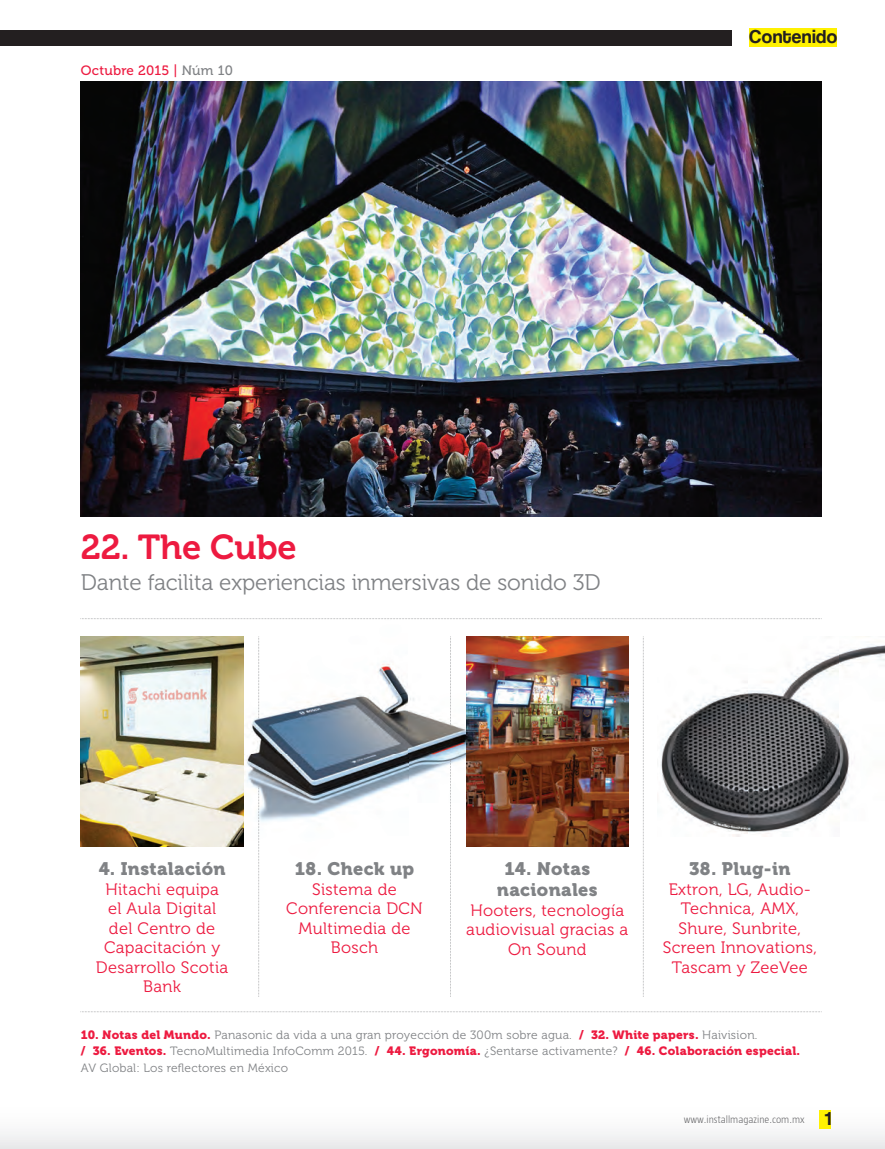
<style>
.page{position:relative;width:885px;height:1149px;background:#fff}
.page>*{position:absolute;margin:0;border:0;box-sizing:border-box;transform-origin:0 0}
.t1{font:34.5px "Museo 700";letter-spacing:-.005em;color:#ed1a40}
.t2{font:22.5px "Museo 300";letter-spacing:-.005em;color:#808285}
.t3{font:18px/21px "Museo 900";letter-spacing:.02em;color:#808285;text-align:center}
.t4{font:18px "Coolvetica";letter-spacing:.03em;color:#231f20}
.t5{font:16.5px/19.5px "Museo 300";letter-spacing:.02em;color:#ed1a40;text-align:center}
.t6{font:13.5px "Museo 500";letter-spacing:.02em;color:#ed1a40}
.t7{font:12px "Museo 300";letter-spacing:.02em;color:#808285}
.t8{font:12px "Museo 900";letter-spacing:.02em;color:#ed1a40}
.t9{font:300 10.5px "Taz";color:#636366}
.s1{color:#808285}
.s2{font-family:"Museo 900";color:#ed1a40}
.s3{font-family:"Museo 300";color:#808285}
.s4{font-family:"Coolvetica";font-weight:400;font-size:18px;color:#231f20}
</style>
<div class="page">
<img style="left:498px;top:636px;width:130px;height:210px">
<img style="left:227px;top:636px;width:271px;height:211px">
<img style="left:81px;top:81px;width:740px;height:435px">
<img style="left:81px;top:636px;width:162px;height:210px">
<img style="left:660px;top:644px;width:224px;height:192px">
<svg style="left:80px;top:1011px;width:740px;height:1px"></svg>
<svg style="left:80px;top:618px;width:740px;height:1px"></svg>
<svg style="left:258px;top:786px;width:1px;height:210px"></svg>
<svg style="left:258px;top:636px;width:1px;height:83px"></svg>
<svg style="left:450px;top:759px;width:1px;height:237px"></svg>
<svg style="left:450px;top:636px;width:1px;height:90px"></svg>
<div style="left:0;top:1095px;width:884px;height:53px;background:linear-gradient(to bottom,#fff,#ededee)"></div>
<div style="left:819px;top:1110px;width:12px;height:18px;background:#fff101"></div>
<div style="left:0;top:30px;width:731px;height:15px;background:#231f20"></div>
<div style="left:749px;top:29px;width:88px;height:18px;background:#fff101"></div>
<p class="t6" style="left:81px;top:63px;width:153px">Octubre 2015 | <span class="s1">Núm 10</span></p>
<p class="t4" style="left:749px;top:27px;width:89px">Contenido</p>
<h1 class="t1" style="left:81px;top:527px;width:217px">22. The Cube</h1>
<h2 class="t2" style="left:81px;top:570px;width:521px">Dante facilita experiencias inmersivas de sonido 3D</h2>
<p class="t3" style="left:295px;top:858px;width:121px">18. Check up</p>
<p class="t5" style="left:286px;top:879px;width:138px">Sistema de<br>Conferencia DCN<br>Multimedia de<br>Bosch</p>
<p class="t3" style="left:689px;top:858px;width:103px">38. Plug-in</p>
<p class="t5" style="left:662px;top:879px;width:156px">Extron, LG, Audio-<br>Technica, AMX,<br>Shure, Sunbrite,<br>Screen Innovations,<br>Tascam y ZeeVee</p>
<p class="t3" style="left:99px;top:858px;width:128px">4. Instalación</p>
<p class="t5" style="left:96px;top:879px;width:134px">Hitachi equipa<br>el Aula Digital del Centro de<br>Capacitación y<br>Desarrollo Scotia<br>Bank</p>
<p class="t7" style="left:81px;top:1027px;width:678px"><span class="s2">10. Notas del Mundo.</span> Panasonic da vida a una gran proyección de 300m sobre agua. <span class="s2">/ 32. White papers.</span> Haivision.</p>
<p class="t8" style="left:81px;top:1043px;width:720px">/ 36. Eventos. <span class="s3">TecnoMultimedia InfoComm 2015.</span> / 44. Ergonomía. <span class="s3">¿Sentarse activamente?</span> / 46. Colaboración especial.</p>
<p class="t7" style="left:81px;top:1060px;width:209px">AV Global: Los reflectores en México</p>
<p class="t3" style="left:497px;top:858px;width:102px">14. Notas nacionales</p>
<p class="t5" style="left:466px;top:900px;width:163px">Hooters, tecnología audiovisual gracias a<br>On Sound</p>
<p class="t9" style="left:683px;top:1113px;width:149px">www.installmagazine.com.mx <span class="s4">1</span></p>
</div>
